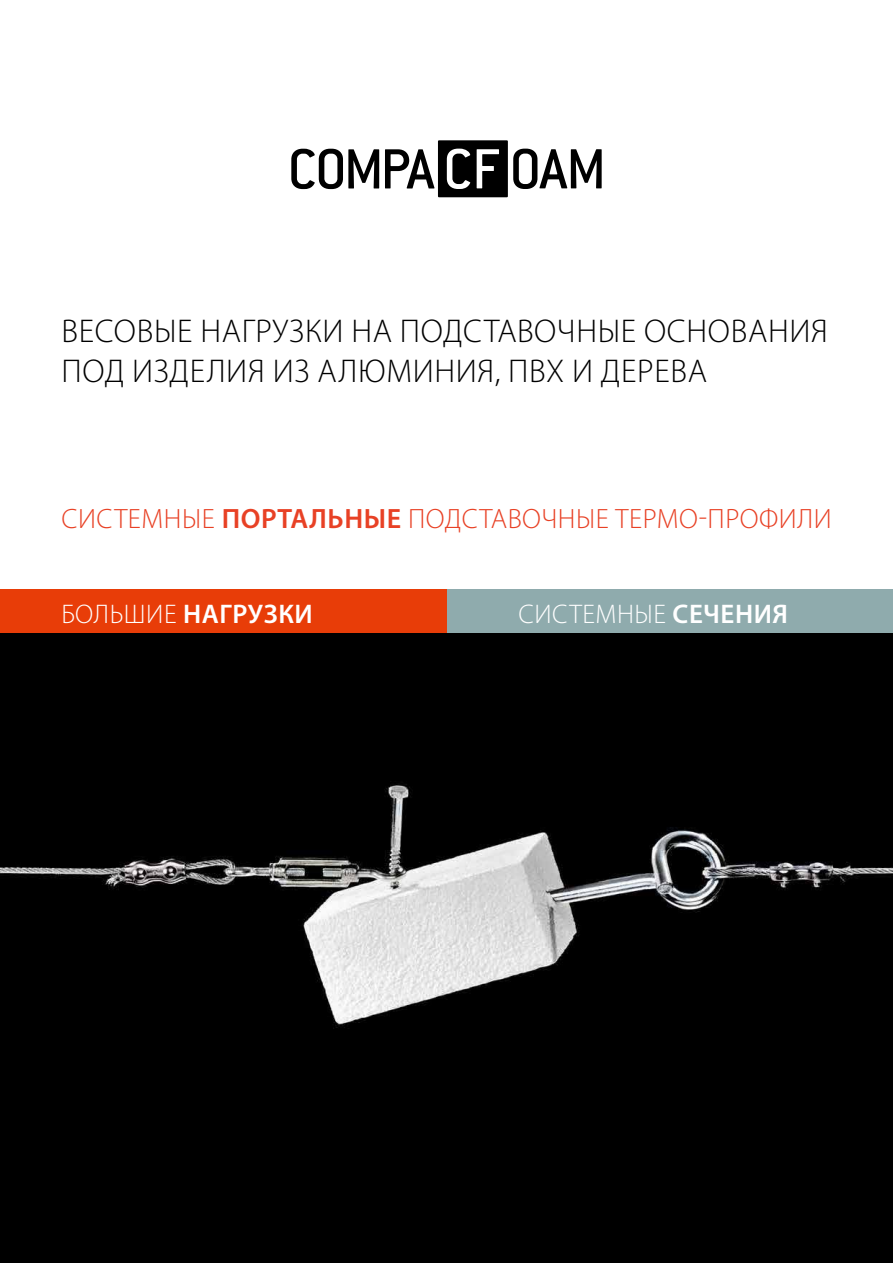
<style>
.page{position:relative;width:893px;height:1263px;background:#fff}
.page>*{position:absolute;margin:0;border:0;box-sizing:border-box;transform-origin:0 0}
.t1{font:300 33px/39.6px "Myriad Pro";letter-spacing:.02em;color:#000}
.t2{font:300 28.05px "Myriad Pro";letter-spacing:.02em;color:#e84125}
.t3{font:300 27px "Myriad Pro";letter-spacing:.02em;color:#fff}
.t4{font:600 27px "Myriad Pro";letter-spacing:.02em;color:#fff}
.s1{font-weight:600}
.s2{font-weight:300}
</style>
<div class="page">
<svg style="left:291px;top:149px;width:88px;height:40px"></svg>
<svg style="left:385px;top:140px;width:217px;height:57px"></svg>
<img style="left:0;top:633px;width:893px;height:630px">
<div style="left:0;top:589px;width:893px;height:44px;background:#8fabad"></div>
<div style="left:0;top:589px;width:446px;height:44px;background:#e83d08"></div>
<p class="t1" style="left:62px;top:311px;width:768px">ВЕСОВЫЕ НАГРУЗКИ НА ПОДСТАВОЧНЫЕ ОСНОВАНИЯ<br>ПОД ИЗДЕЛИЯ ИЗ АЛЮМИНИЯ, ПВХ И ДЕРЕВА</p>
<p class="t2" style="left:62px;top:501px;width:772px">СИСТЕМНЫЕ <span class="s1">ПОРТАЛЬНЫЕ</span> ПОДСТАВОЧНЫЕ ТЕРМО-ПРОФИЛИ</p>
<p class="t4" style="left:61px;top:597px;width:253px"><span class="s2">БОЛЬШИЕ</span> НАГРУЗКИ</p>
<p class="t3" style="left:518px;top:598px;width:271px">СИСТЕМНЫЕ <span class="s1">СЕЧЕНИЯ</span></p>
</div>
